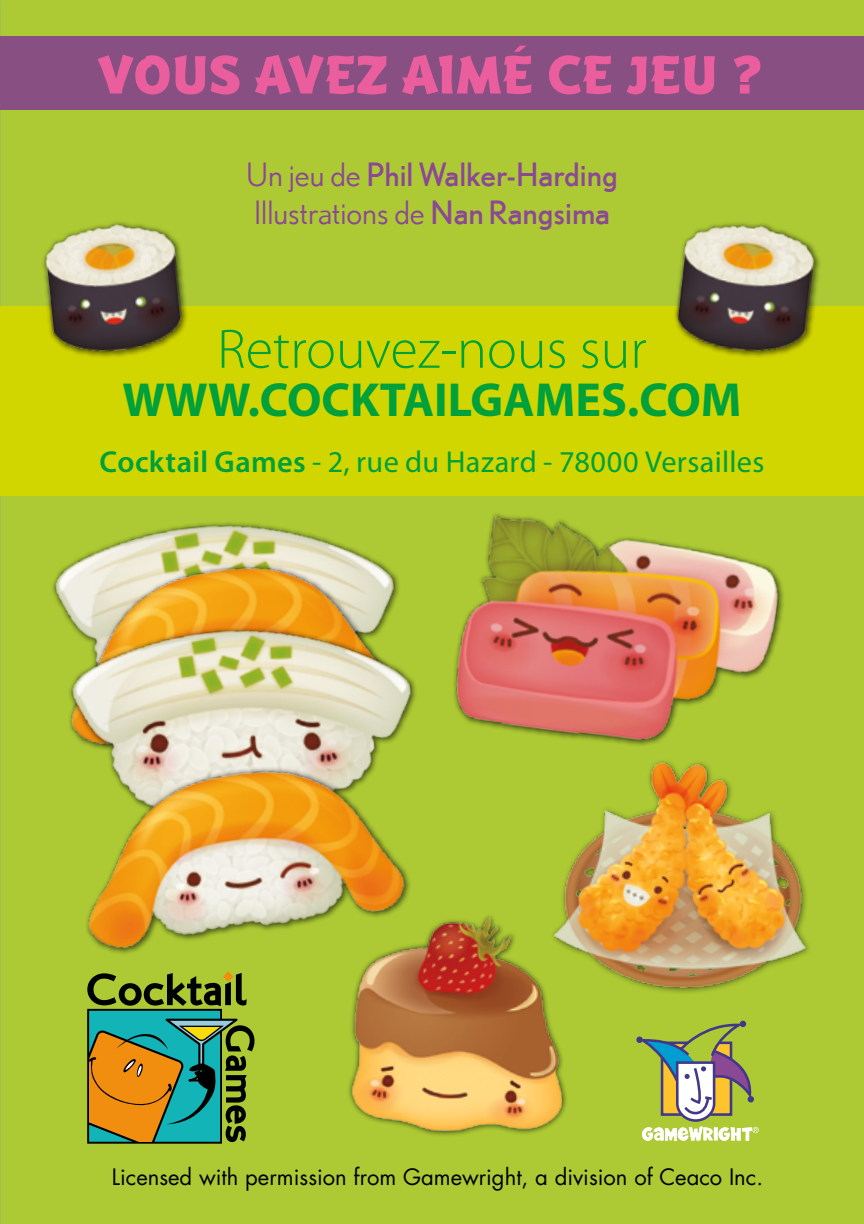
<style>
.page{position:relative;width:864px;height:1224px;background:#adca34}
.page>*{position:absolute;margin:0;border:0;box-sizing:border-box;transform-origin:0 0}
.t1{font:800 56px "Badger";color:#eb5e9d}
.t2{font:300 56px "Myriad Pro";color:#00a03b}
.t3{font:700 48px "Myriad Pro";color:#00a03b}
.t4{font:32px/38px "Nobel";color:#8b4895}
.t5{font:30.4px "Myriad Pro";letter-spacing:.015em;color:#00a03b}
.t6{font:22px "Futura";color:#000}
.s1{font-style:inherit}
.s2{font-weight:600}
</style>
<div class="page">
<div style="left:0;top:36px;width:864px;height:74px;background:#884f82"></div>
<div style="left:0;top:306px;width:864px;height:189px;background:#d2d600"></div>
<svg style="left:87px;top:975px;width:167px;height:169px"></svg>
<img style="left:562px;top:792px;width:247px;height:201px">
<img style="left:22px;top:495px;width:402px;height:40px">
<img style="left:348px;top:907px;width:237px;height:229px">
<img style="left:424px;top:495px;width:393px;height:297px">
<img style="left:52px;top:535px;width:347px;height:59px">
<img style="left:43px;top:222px;width:144px;height:136px">
<img style="left:674px;top:223px;width:146px;height:134px">
<div style="left:636px;top:1037px;width:7px;height:6px;background:#42388a;border-radius:50%"></div>
<svg style="left:640px;top:1021px;width:119px;height:120px"></svg>
<img style="left:54px;top:594px;width:397px;height:198px">
<img style="left:57px;top:739px;width:365px;height:236px">
<h1 class="t1" style="left:98px;top:42px;width:666px">VOUS AVEZ AIMÉ CE JEU ?</h1>
<h3 class="t4" style="left:246px;top:155px;width:373px"><span class="s1">Un jeu de</span> Phil Walker-Harding<br><span class="s1">Illustrations de</span> Nan Rangsima</h3>
<h1 class="t2" style="left:217px;top:318px;width:431px">Retrouvez-nous sur</h1>
<h2 class="t3" style="left:122px;top:368px;width:621px">WWW.COCKTAILGAMES.COM</h2>
<h3 class="t5" style="left:100px;top:443px;width:666px"><span class="s2">Cocktail Games</span> - 2, rue du Hazard - 78000 Versailles</h3>
<p class="t6" style="left:112px;top:1162px;width:653px">Licensed with permission from Gamewright, a division of Ceaco Inc.</p>
</div>
